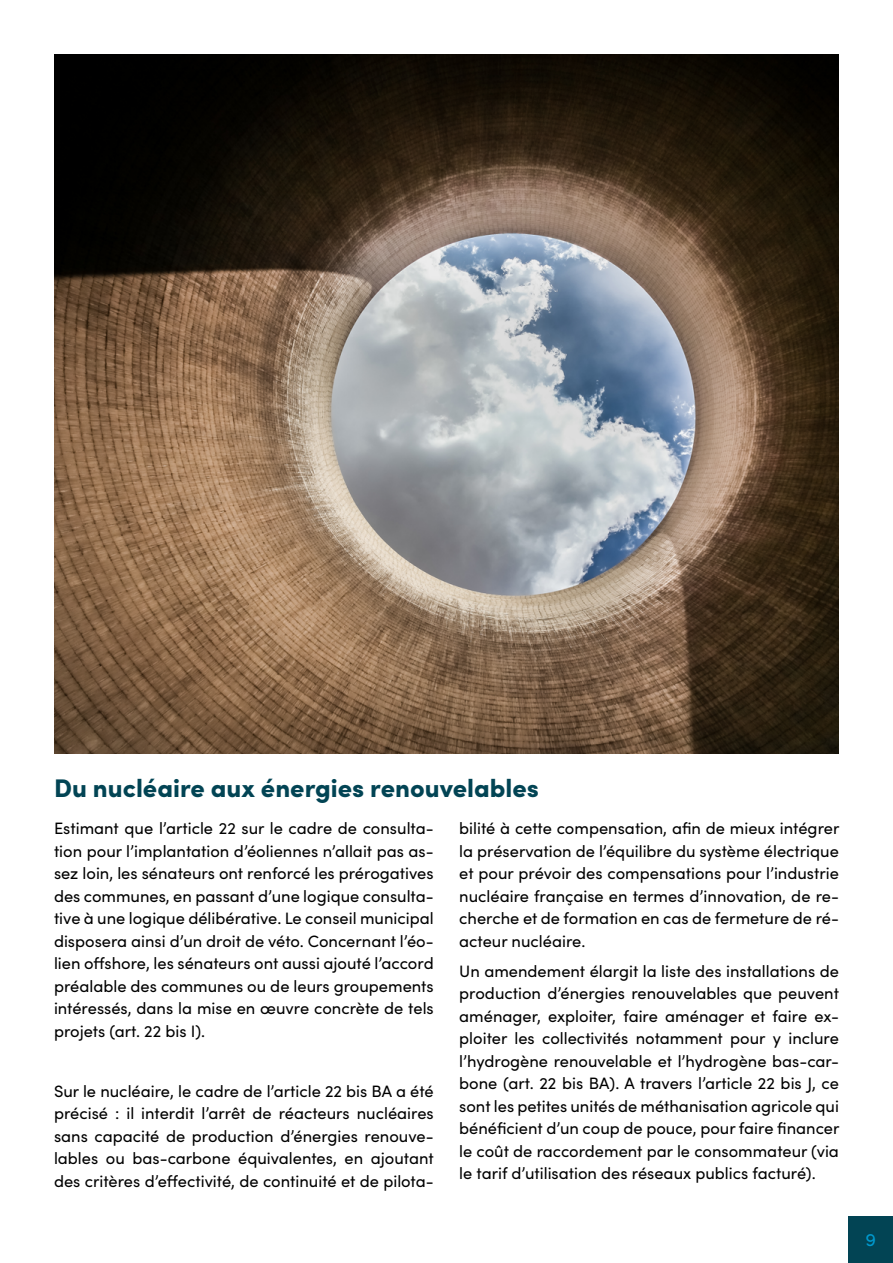
<style>
.page{position:relative;width:893px;height:1263px;background:#fff}
.page>*{position:absolute;margin:0;border:0;box-sizing:border-box;transform-origin:0 0}
.t1{font:900 25.5px "Sofia Pro";color:#024454}
.t2{font:18px "Sofia Pro";color:#0099ce}
.t3{font:16.5px/22.5px "Sofia Pro";color:#000;text-align:justify}
</style>
<div class="page">
<div style="left:848px;top:1216px;width:45px;height:47px;background:#024454"></div>
<img style="left:54px;top:54px;width:785px;height:700px">
<h1 class="t1" style="left:54px;top:768px;width:487px">Du nucléaire aux énergies renouvelables</h1>
<p class="t3" style="left:54px;top:816px;width:381px">Estimant que l’article 22 sur le cadre de consulta&shy;tion pour l’implantation d’éoliennes n’allait pas as&shy;sez loin, les sénateurs ont renforcé les prérogatives des communes, en passant d’une logique consulta&shy;tive à une logique délibérative. Le conseil municipal disposera ainsi d’un droit de véto. Concernant l’éo&shy;lien offshore, les sénateurs ont aussi ajouté l’accord préalable des communes ou de leurs groupements intéressés, dans la mise en œuvre concrète de tels projets (art. 22 bis I).</p>
<p class="t3" style="left:459px;top:816px;width:382px">bilité à cette compensation, afin de mieux intégrer la préservation de l’équilibre du système électrique et pour prévoir des compensations pour l’industrie nucléaire française en termes d’innovation, de re&shy;cherche et de formation en cas de fermeture de ré&shy;acteur nucléaire.</p>
<p class="t3" style="left:459px;top:959px;width:382px">Un amendement élargit la liste des installations de production d’énergies renouvelables que peuvent aménager, exploiter, faire aménager et faire ex&shy;ploiter les collectivités notamment pour y inclure l’hydrogène renouvelable et l’hydrogène bas-car&shy;bone (art. 22 bis BA). A travers l’article 22 bis J, ce sont les petites unités de méthanisation agricole qui bénéficient d’un coup de pouce, pour faire financer le coût de raccordement par le consommateur (via le tarif d’utilisation des réseaux publics facturé).</p>
<p class="t3" style="left:54px;top:1079px;width:381px">Sur le nucléaire, le cadre de l’article 22 bis BA a été précisé : il interdit l’arrêt de réacteurs nucléaires sans capacité de production d’énergies renouve&shy;lables ou bas-carbone équivalentes, en ajoutant des critères d’effectivité, de continuité et de pilota-</p>
<p class="t2" style="left:865px;top:1226px;width:12px">9</p>
</div>
